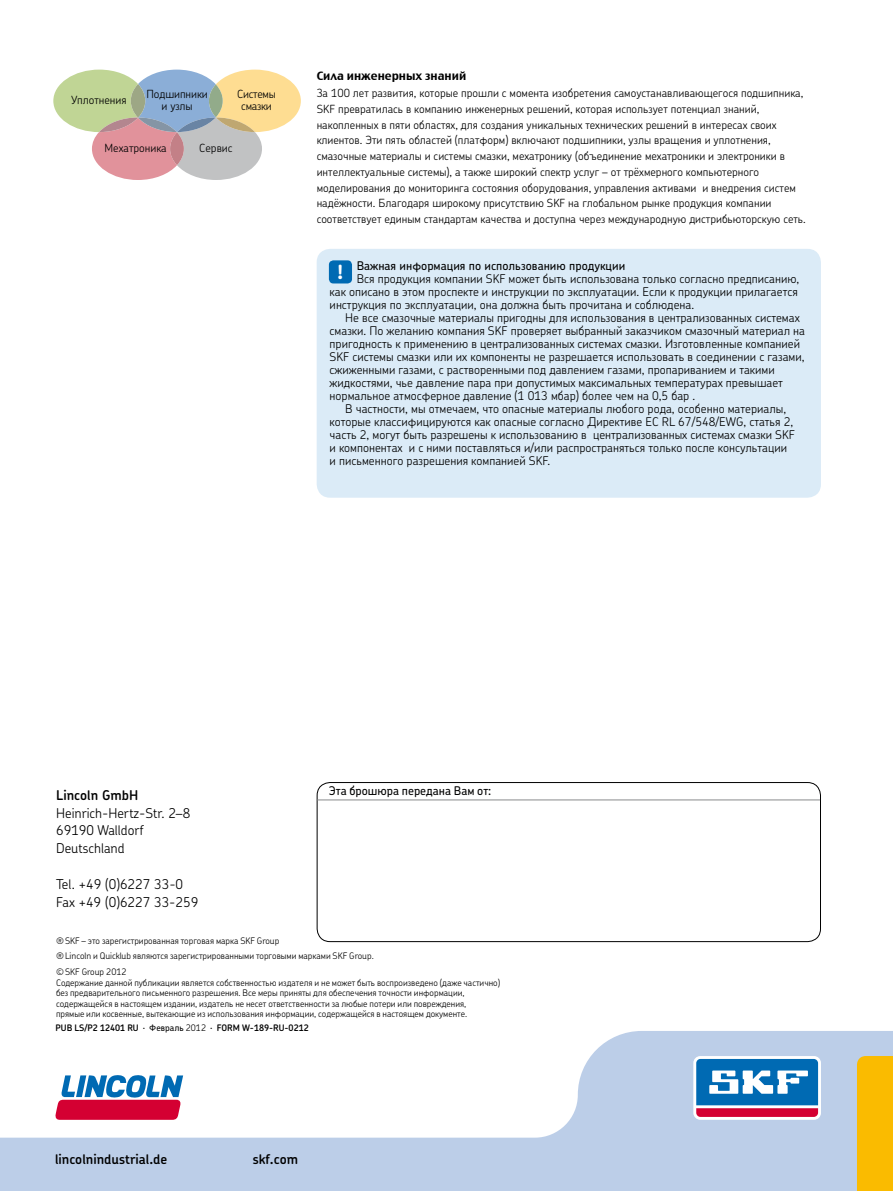
<style>
.page{position:relative;width:893px;height:1191px;background:#fff}
.page>*{position:absolute;margin:0;border:0;box-sizing:border-box;transform-origin:0 0}
.t1{font:700 19.5px "SKF Chevin";color:#fff}
.t2{font:300 13.5px/17.9px "SKF Chevin";color:#000}
.t3{font:600 13.5px "SKF Chevin";color:#000}
.t4{font:300 12px/13px "SKF Chevin Cyr";color:#000}
.t5{font:500 12px "SKF Chevin Cyr";color:#000}
.t6{font:300 11.25px/15.8px "SKF Chevin Cyr";color:#000;text-align:center}
.t7{font:600 11.25px "SKF Chevin Cyr";color:#000}
.t8{font:300 11.25px/12px "SKF Chevin Cyr";letter-spacing:-.025em;color:#000;text-align:center}
.t9{font:300 9px/10.5px "SKF Chevin Cyr";color:#000}
.t10{font:600 9px "SKF Chevin";color:#000}
.t11{font:300 9px "SKF Chevin";color:#000}
.s1{font-family:"SKF Chevin"}
.s2{font-weight:300}
.s3{font-family:"SKF Chevin Cyr";font-weight:500}
</style>
<div class="page">
<svg style="left:0;top:1031px;width:892px;height:160px;fill:#bccee8"></svg>
<svg style="left:53px;top:70px;width:248px;height:110px"></svg>
<div style="left:316px;top:249px;width:504px;height:249px;background:#dbebf7;border-radius:14px"></div>
<div style="left:329px;top:260px;width:23px;height:23px;background:#006ab3;border-radius:4px"></div>
<div style="left:316px;top:782px;width:505px;height:160px;border:1px solid #000;border-radius:13px"></div>
<hr style="left:317px;top:799px;width:503px;height:2px;background:#9c9e9f">
<div style="left:856px;top:1056px;width:36px;height:135px;background:#fabb00"></div>
<svg style="left:56px;top:1075px;width:127px;height:45px"></svg>
<div style="left:693px;top:1056px;width:128px;height:64px;background:linear-gradient(to right,#f9fbfd,#f9fbfd);border-radius:7px"></div>
<svg style="left:696px;top:1059px;width:122px;height:58px"></svg>
<p class="t6" style="left:71px;top:92px;width:57px">Уплотнения</p>
<p class="t8" style="left:237px;top:88px;width:40px">Системы смазки</p>
<p class="t6" style="left:105px;top:140px;width:64px">Мехатроника</p>
<p class="t6" style="left:199px;top:140px;width:35px">Сервис</p>
<p class="t6" style="left:146px;top:88px;width:63px;line-height:12px">Подшипники и узлы</p>
<p class="t7" style="left:316px;top:69px;width:151px">Сила инженерных знаний</p>
<p class="t6" style="left:316px;top:85px;width:490px;text-align:left">За 100 лет развития, которые прошли с момента изобретения самоустанавливающегося подшипника, SKF превратилась в компанию инженерных решений, которая использует потенциал знаний, накопленных в пяти областях, для создания уникальных технических решений в интересах своих клиентов. Эти пять областей (платформ) включают подшипники, узлы вращения и уплотнения, смазочные материалы и системы смазки, мехатронику (объединение мехатроники и электроники в интеллектуальные системы), а также широкий спектр услуг – от трёхмерного компьютерного моделирования до мониторинга состояния оборудования, управления активами и внедрения систем надёжности. Благодаря широкому присутствию SKF на глобальном рынке продукция компании соответствует единым стандартам качества и доступна через международную дистрибьюторскую сеть.</p>
<p class="t5" style="left:356px;top:258px;width:270px">Важная информация по использованию продукции</p>
<p class="t4" style="left:329px;top:272px;width:471px;text-indent:27px">Вся продукция компании SKF может быть использована только согласно предписанию, как описано в этом проспекте и инструкции по эксплуатации. Если к продукции прилагается инструкция по эксплуатации, она должна быть прочитана и соблюдена.</p>
<p class="t4" style="left:345px;top:311px;width:456px">Не все смазочные материалы пригодны для использования в централизованных системах</p>
<p class="t4" style="left:329px;top:324px;width:477px">смазки. По желанию компания SKF проверяет выбранный заказчиком смазочный материал на</p>
<p class="t4" style="left:329px;top:337px;width:472px">пригодность к применению в централизованных системах смазки. Изготовленные компанией</p>
<p class="t4" style="left:329px;top:350px;width:476px">SKF системы смазки или их компоненты не разрешается использовать в соединении с газами,</p>
<p class="t4" style="left:329px;top:363px;width:446px">сжиженными газами, с растворенными под давлением газами, пропариванием и такими</p>
<p class="t4" style="left:329px;top:376px;width:455px">жидкостями, чье давление пара при допустимых максимальных температурах превышает</p>
<p class="t4" style="left:329px;top:389px;width:367px">нормальное атмосферное давление (1 013 мбар) более чем на 0,5 бар .</p>
<p class="t4" style="left:345px;top:402px;width:442px">В частности, мы отмечаем, что опасные материалы любого рода, особенно материалы,</p>
<p class="t4" style="left:329px;top:415px;width:465px">которые классифицируются как опасные согласно Директиве ЕС RL 67/548/EWG, статья 2,</p>
<p class="t4" style="left:329px;top:428px;width:467px">часть 2, могут быть разрешены к использованию в централизованных системах смазки SKF</p>
<p class="t4" style="left:329px;top:441px;width:459px">и компонентах и с ними поставляться и/или распространяться только после консультации</p>
<p class="t4" style="left:329px;top:454px;width:222px">и письменного разрешения компанией SKF.</p>
<h1 class="t1" style="left:337px;top:259px;width:8px">!</h1>
<p class="t3" style="left:56px;top:786px;width:84px">Lincoln GmbH</p>
<p class="t2" style="left:56px;top:804px;width:135px">Heinrich-Hertz-Str. 2–8<br>69190 Walldorf<br>Deutschland</p>
<p class="t2" style="left:56px;top:875px;width:143px">Tel. +49 (0)6227 33-0<br>Fax +49 (0)6227 33-259</p>
<p class="t5" style="left:329px;top:783px;width:164px">Эта брошюра передана Вам от:</p>
<p class="t9" style="left:56px;top:932px;width:319px;line-height:15.8px"><span class="s1">®</span>SKF – это зарегистрированная торговая марка SKF Group<br><span class="s1">®</span>Lincoln и Quicklub являются зарегистрированными торговыми марками SKF Group.</p>
<p class="t11" style="left:56px;top:966px;width:72px">©SKF Group 2012</p>
<p class="t9" style="left:56px;top:977px;width:445px">Содержание данной публикации является собственностью издателя и не может быть воспроизведено (даже частично) без предварительного письменного разрешения. Все меры приняты для обеспечения точности информации, содержащейся в настоящем издании, издатель не несет ответственности за любые потери или повреждения,<br>прямые или косвенные, вытекающие из использования информации, содержащейся в настоящем документе.</p>
<p class="t10" style="left:55px;top:1022px;width:255px">PUB LS/P2 12401 RU <span class="s2">·</span> <span class="s3">Февраль</span> <span class="s2">2012 ·</span> FORM W-189-RU-0212</p>
<p class="t3" style="left:55px;top:1150px;width:114px">lincolnindustrial.de</p>
<p class="t3" style="left:253px;top:1150px;width:47px">skf.com</p>
</div>
